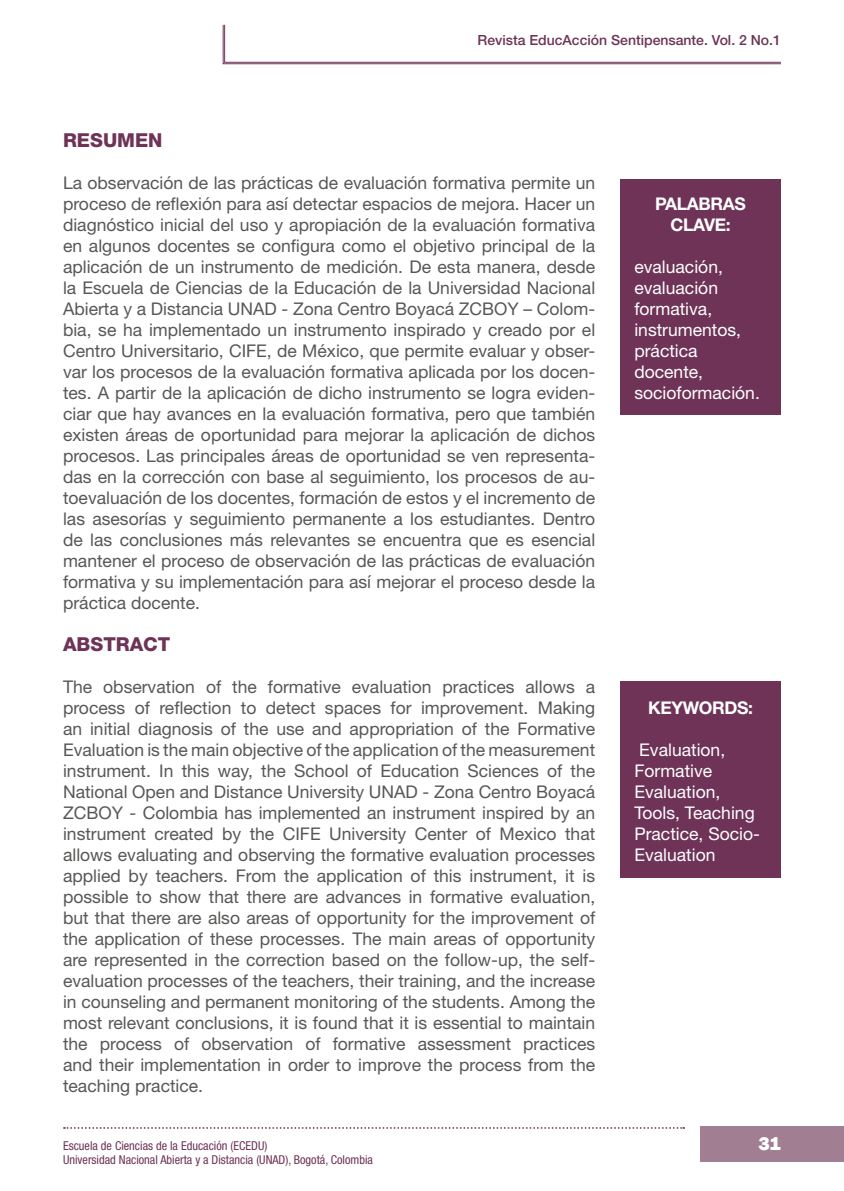
<style>
.page{position:relative;width:844px;height:1191px;background:#fff}
.page>*{position:absolute;margin:0;border:0;box-sizing:border-box;transform-origin:0 0}
.t1{font:800 19.25px "Helvetica Neue LT Std";color:#6e3357}
.t2{font:800 19.25px "Franklin Gothic";color:#fff}
.t3{font:17.5px/21px "Helvetica Neue LT Std";color:#575756;text-align:justify}
.t4{font:17.5px/21px "Helvetica Neue LT Std";color:#fff}
.t5{font:700 17.5px/21px "Helvetica Neue LT Std";letter-spacing:-.02em;color:#fff;text-align:center}
.t6{font:500 14px "Helvetica Neue LT Std";color:#6e3357}
.t7{font:condensed 12.25px/14px "Helvetica Neue LT Std";color:#6e3357}
</style>
<div class="page">
<div style="left:700px;top:1126px;width:143px;height:35px;background:#a27e93"></div>
<svg style="left:223px;top:25px;width:558px;height:39px"></svg>
<svg style="left:64px;top:1127px;width:620px;height:1px"></svg>
<div style="left:620px;top:179px;width:160px;height:235px;background:#6e3357"></div>
<div style="left:620px;top:681px;width:160px;height:197px;background:#6e3357"></div>
<p class="t6" style="left:477px;top:32px;width:305px">Revista EducAcción Sentipensante. Vol. 2 No.1</p>
<p class="t1" style="left:63px;top:129px;width:101px">RESUMEN</p>
<p class="t3" style="left:63px;top:172px;width:533px">La observación de las prácticas de evaluación formativa permite un proceso de reflexión para así detectar espacios de mejora. Hacer un diagnóstico inicial del uso y apropiación de la evaluación formativa en algunos docentes se configura como el objetivo principal de la aplicación de un instrumento de medición. De esta manera, desde la Escuela de Ciencias de la Educación de la Universidad Nacional Abierta y a Distancia UNAD - Zona Centro Boyacá ZCBOY – Colom&shy;bia, se ha implementado un instrumento inspirado y creado por el Centro Universitario, CIFE, de México, que permite evaluar y obser&shy;var los procesos de la evaluación formativa aplicada por los docen&shy;tes. A partir de la aplicación de dicho instrumento se logra eviden&shy;ciar que hay avances en la evaluación formativa, pero que también existen áreas de oportunidad para mejorar la aplicación de dichos procesos. Las principales áreas de oportunidad se ven representa&shy;das en la corrección con base al seguimiento, los procesos de au&shy;toevaluación de los docentes, formación de estos y el incremento de las asesorías y seguimiento permanente a los estudiantes. Dentro de las conclusiones más relevantes se encuentra que es esencial mantener el proceso de observación de las prácticas de evaluación formativa y su implementación para así mejorar el proceso desde la práctica docente.</p>
<p class="t1" style="left:63px;top:633px;width:109px">ABSTRACT</p>
<p class="t3" style="left:63px;top:676px;width:533px">The observation of the formative evaluation practices allows a process of reflection to detect spaces for improvement. Making an initial diagnosis of the use and appropriation of the Formative Evaluation is the main objective of the application of the measurement instrument. In this way, the School of Education Sciences of the National Open and Distance University UNAD - Zona Centro Boyacá ZCBOY - Colombia has implemented an instrument inspired by an instrument created by the CIFE University Center of Mexico that allows evaluating and observing the formative evaluation processes applied by teachers. From the application of this instrument, it is possible to show that there are advances in formative evaluation, but that there are also areas of opportunity for the improvement of the application of these processes. The main areas of opportunity are represented in the correction based on the follow-up, the self&shy;evaluation processes of the teachers, their training, and the increase in counseling and permanent monitoring of the students. Among the most relevant conclusions, it is found that it is essential to maintain the process of observation of formative assessment practices and their implementation in order to improve the process from the teaching practice.</p>
<p class="t5" style="left:655px;top:193px;width:92px">PALABRAS<br>CLAVE:</p>
<p class="t4" style="left:634px;top:256px;width:127px">evaluación, evaluación formativa, instrumentos, práctica docente, socioformación.</p>
<p class="t5" style="left:648px;top:697px;width:106px">KEYWORDS:</p>
<p class="t4" style="left:634px;top:739px;width:127px">Evaluation,<br>Formative<br>Evaluation,<br>Tools, Teaching<br>Practice, Socio-<br>Evaluation</p>
<p class="t7" style="left:63px;top:1139px;width:311px">Escuela de Ciencias de la Educación (ECEDU)<br>Universidad Nacional Abierta y a Distancia (UNAD), Bogotá, Colombia</p>
<p class="t2" style="left:758px;top:1131px;width:24px">31</p>
</div>
